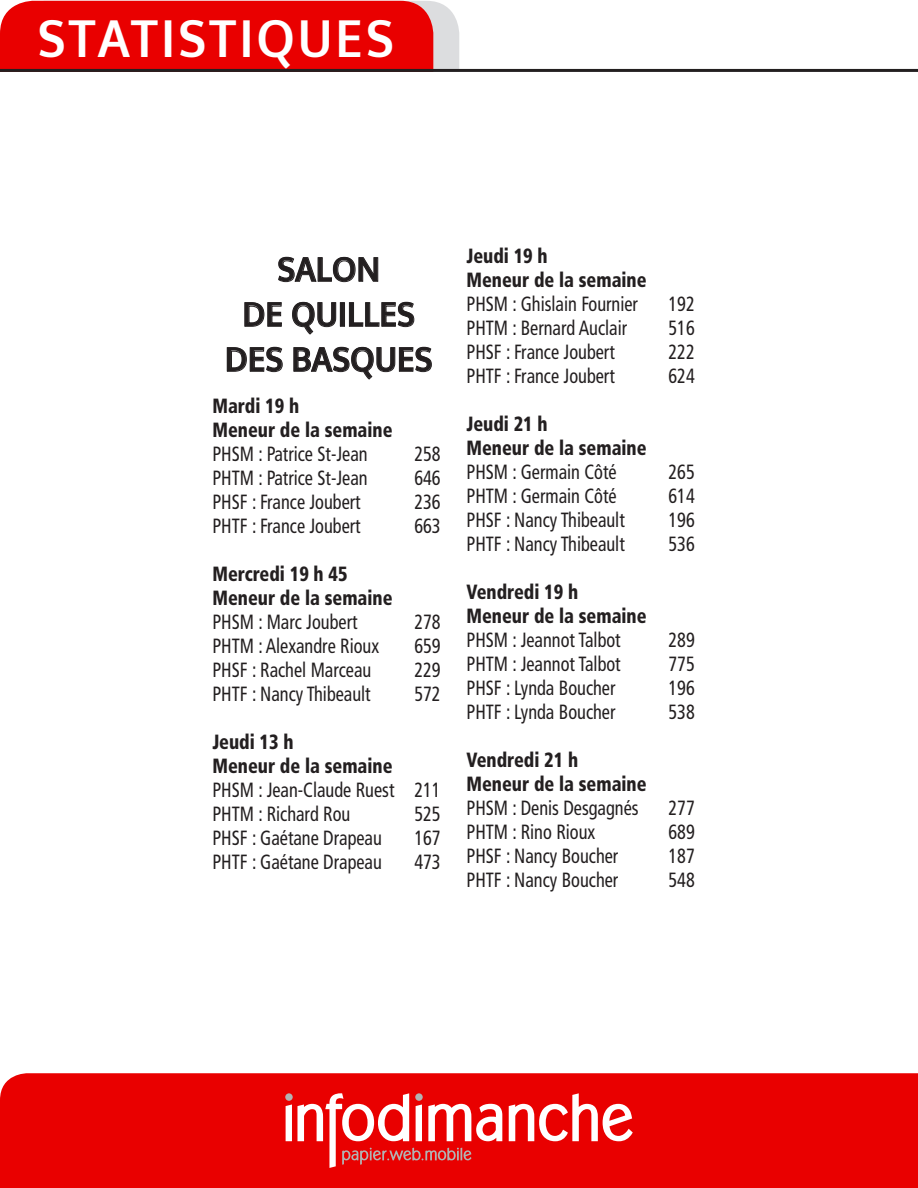
<style>
.page{position:relative;width:918px;height:1188px;background:#fff}
.page>*{position:absolute;margin:0;border:0;box-sizing:border-box;transform-origin:0 0}
.t1{font:700 51px "Oxygen";letter-spacing:.06em;color:#fff;scale:.95 1}
.t2{font:700 33px "Oxygen";color:#231f20;scale:.94 1}
.t3{font:condensed 20.55px "Frutiger";color:#231f20;scale:.89 1}
.t4{font:900 condensed 20.55px "Frutiger";color:#231f20;scale:.89 1}
</style>
<div class="page">
<div style="left:0;top:1073px;width:918px;height:115px;background:#e90000"></div>
<svg style="left:509px;top:1093px;width:124px;height:48px"></svg>
<svg style="left:286px;top:1093px;width:216px;height:75px"></svg>
<svg style="left:0;top:1px;width:459px;height:68px;background:#e80f0f"></svg>
<hr style="left:0;top:69px;width:918px;height:3px;background:#231f20">
<svg style="left:278px;top:257px;width:101px;height:25px"></svg>
<svg style="left:244px;top:302px;width:38px;height:25px"></svg>
<svg style="left:292px;top:302px;width:44px;height:33px"></svg>
<div style="left:340px;top:302px;width:5px;height:25px;border:1px solid #231f20"></div>
<svg style="left:349px;top:302px;width:66px;height:25px"></svg>
<svg style="left:227px;top:347px;width:56px;height:25px"></svg>
<svg style="left:293px;top:347px;width:139px;height:33px"></svg>
<p class="t1" style="left:37px;top:7px;width:377px">STATISTIQUES</p>
<p class="t2" style="left:277px;top:249px;width:111px">SALON</p>
<p class="t2" style="left:242px;top:294px;width:185px">DE QUILLES</p>
<p class="t2" style="left:225px;top:339px;width:222px">DES BASQUES</p>
<p class="t4" style="left:212px;top:394px;width:99px">Mardi 19 h</p>
<p class="t4" style="left:212px;top:418px;width:204px">Meneur de la semaine</p>
<p class="t3" style="left:212px;top:442px;width:176px">PHSM : Patrice St-Jean</p>
<p class="t3" style="left:414px;top:442px;width:31px">258</p>
<p class="t3" style="left:212px;top:466px;width:176px">PHTM : Patrice St-Jean</p>
<p class="t3" style="left:414px;top:466px;width:31px">646</p>
<p class="t3" style="left:212px;top:490px;width:168px">PHSF : France Joubert</p>
<p class="t3" style="left:414px;top:490px;width:31px">236</p>
<p class="t3" style="left:212px;top:514px;width:168px">PHTF : France Joubert</p>
<p class="t3" style="left:414px;top:514px;width:31px">663</p>
<p class="t4" style="left:212px;top:562px;width:153px">Mercredi 19 h 45</p>
<p class="t4" style="left:212px;top:586px;width:204px">Meneur de la semaine</p>
<p class="t3" style="left:212px;top:610px;width:164px">PHSM : Marc Joubert</p>
<p class="t3" style="left:414px;top:610px;width:31px">278</p>
<p class="t3" style="left:212px;top:634px;width:189px">PHTM : Alexandre Rioux</p>
<p class="t3" style="left:414px;top:634px;width:31px">659</p>
<p class="t3" style="left:212px;top:658px;width:180px">PHSF : Rachel Marceau</p>
<p class="t3" style="left:414px;top:658px;width:31px">229</p>
<p class="t3" style="left:212px;top:682px;width:179px">PHTF : Nancy Thibeault</p>
<p class="t3" style="left:414px;top:682px;width:31px">572</p>
<p class="t4" style="left:212px;top:730px;width:93px">Jeudi 13 h</p>
<p class="t4" style="left:212px;top:754px;width:204px">Meneur de la semaine</p>
<p class="t3" style="left:212px;top:778px;width:258px">PHSM : Jean-Claude Ruest 211</p>
<p class="t3" style="left:212px;top:802px;width:156px">PHTM : Richard Rou</p>
<p class="t3" style="left:414px;top:802px;width:31px">525</p>
<p class="t3" style="left:212px;top:826px;width:192px">PHSF : Gaétane Drapeau</p>
<p class="t3" style="left:414px;top:826px;width:31px">167</p>
<p class="t3" style="left:212px;top:850px;width:192px">PHTF : Gaétane Drapeau</p>
<p class="t3" style="left:414px;top:850px;width:31px">473</p>
<p class="t4" style="left:467px;top:243px;width:93px">Jeudi 19 h</p>
<p class="t4" style="left:467px;top:267px;width:204px">Meneur de la semaine</p>
<p class="t3" style="left:467px;top:292px;width:194px">PHSM : Ghislain Fournier</p>
<p class="t3" style="left:668px;top:292px;width:31px">192</p>
<p class="t3" style="left:467px;top:316px;width:182px">PHTM : Bernard Auclair</p>
<p class="t3" style="left:668px;top:316px;width:31px">516</p>
<p class="t3" style="left:467px;top:340px;width:168px">PHSF : France Joubert</p>
<p class="t3" style="left:668px;top:340px;width:31px">222</p>
<p class="t3" style="left:467px;top:364px;width:168px">PHTF : France Joubert</p>
<p class="t3" style="left:668px;top:364px;width:31px">624</p>
<p class="t4" style="left:467px;top:411px;width:93px">Jeudi 21 h</p>
<p class="t4" style="left:467px;top:435px;width:204px">Meneur de la semaine</p>
<p class="t3" style="left:467px;top:460px;width:170px">PHSM : Germain Côté</p>
<p class="t3" style="left:668px;top:460px;width:31px">265</p>
<p class="t3" style="left:467px;top:484px;width:170px">PHTM : Germain Côté</p>
<p class="t3" style="left:668px;top:484px;width:31px">614</p>
<p class="t3" style="left:467px;top:508px;width:179px">PHSF : Nancy Thibeault</p>
<p class="t3" style="left:668px;top:508px;width:31px">196</p>
<p class="t3" style="left:467px;top:532px;width:179px">PHTF : Nancy Thibeault</p>
<p class="t3" style="left:668px;top:532px;width:31px">536</p>
<p class="t4" style="left:467px;top:579px;width:127px">Vendredi 19 h</p>
<p class="t4" style="left:467px;top:603px;width:204px">Meneur de la semaine</p>
<p class="t3" style="left:467px;top:628px;width:175px">PHSM : Jeannot Talbot</p>
<p class="t3" style="left:668px;top:628px;width:31px">289</p>
<p class="t3" style="left:467px;top:652px;width:175px">PHTM : Jeannot Talbot</p>
<p class="t3" style="left:668px;top:652px;width:31px">775</p>
<p class="t3" style="left:467px;top:676px;width:169px">PHSF : Lynda Boucher</p>
<p class="t3" style="left:668px;top:676px;width:31px">196</p>
<p class="t3" style="left:467px;top:700px;width:169px">PHTF : Lynda Boucher</p>
<p class="t3" style="left:668px;top:700px;width:31px">538</p>
<p class="t4" style="left:467px;top:747px;width:127px">Vendredi 21 h</p>
<p class="t4" style="left:467px;top:771px;width:204px">Meneur de la semaine</p>
<p class="t3" style="left:467px;top:796px;width:195px">PHSM : Denis Desgagnés</p>
<p class="t3" style="left:668px;top:796px;width:31px">277</p>
<p class="t3" style="left:467px;top:820px;width:146px">PHTM : Rino Rioux</p>
<p class="t3" style="left:668px;top:820px;width:31px">689</p>
<p class="t3" style="left:467px;top:844px;width:172px">PHSF : Nancy Boucher</p>
<p class="t3" style="left:668px;top:844px;width:31px">187</p>
<p class="t3" style="left:467px;top:868px;width:172px">PHTF : Nancy Boucher</p>
<p class="t3" style="left:668px;top:868px;width:31px">548</p>
</div>
